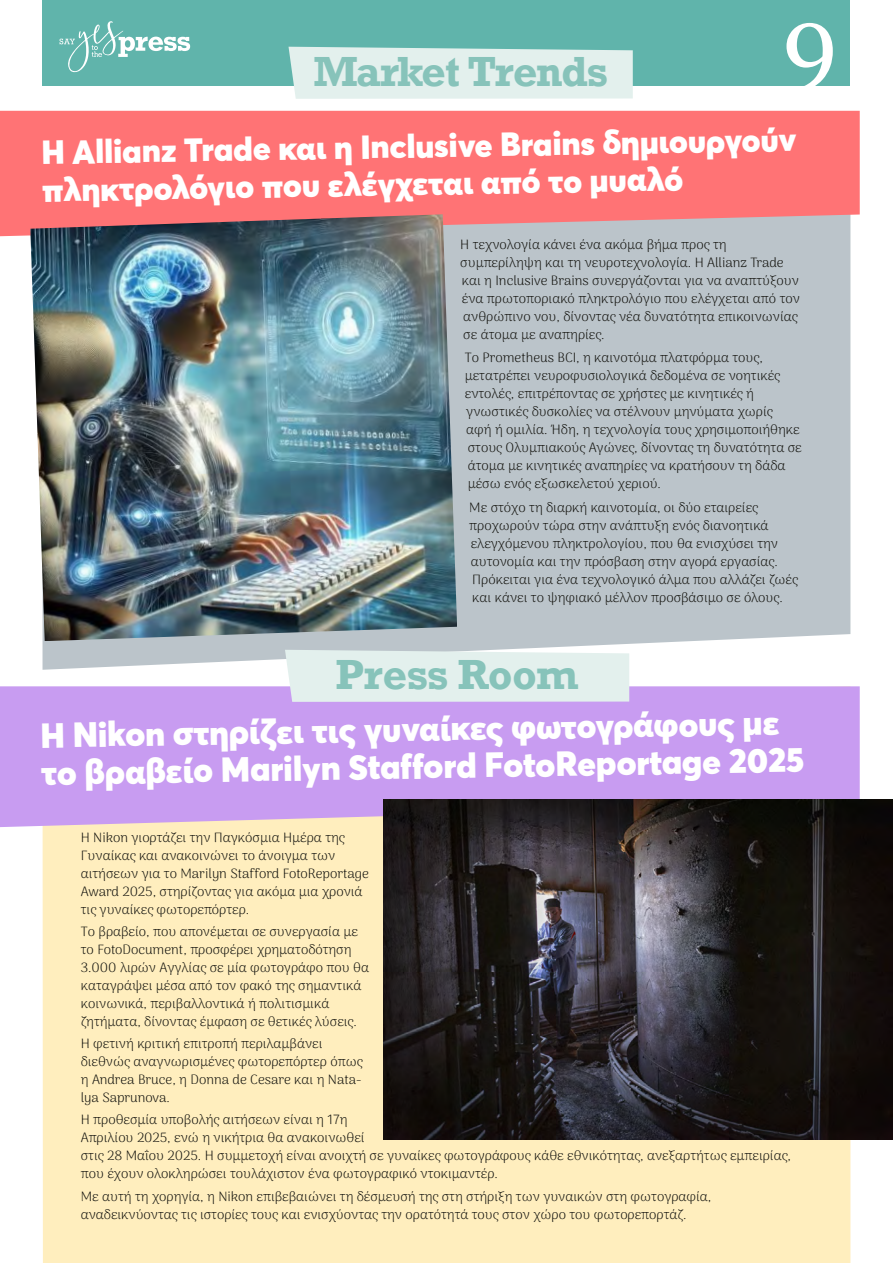
<style>
.page{position:relative;width:893px;height:1263px;background:#fff}
.page>*{position:absolute;margin:0;border:0;box-sizing:border-box;transform-origin:0 0}
.t1{font:97.5px "Georgia";color:#fff}
.t2{font:700 39.6px "Rockwell";letter-spacing:-.02em;color:#87c3ba}
.t3{font:700 39.6px "Rockwell";color:#87c3ba}
.t4{font:900 34.5px/37.5px "Averta";color:#fff}
.t5{font:900 33px/37.5px "Averta";color:#fff}
.t6{font:100 13.5px/18px "Arima";color:#12120d}
</style>
<div class="page">
<div style="left:43px;top:0;width:807px;height:85px;background:#60b4ab"></div>
<svg style="left:60px;top:21px;width:130px;height:51px"></svg>
<div style="left:43px;top:827px;width:807px;height:436px;background:#ffeebe"></div>
<div style="left:43px;top:236px;width:807px;height:434px;background:#bbc4ca"></div>
<div style="left:0;top:111px;width:860px;height:125px;background:#ff7375"></div>
<div style="left:0;top:686px;width:860px;height:141px;background:#c89cf1"></div>
<div style="left:285px;top:650px;width:344px;height:52px;background:#e3f0ed"></div>
<div style="left:288px;top:47px;width:345px;height:52px;background:#e3f0ed"></div>
<img style="left:30px;top:214px;width:427px;height:427px">
<img style="left:384px;top:799px;width:509px;height:340px">
<h2 class="t2" style="left:313px;top:46px;width:296px">Market Trends</h2>
<h1 class="t1" style="left:782px;top:-29px;width:57px">9</h1>
<h3 class="t5" style="left:41px;top:133px;width:757px;rotate:-1deg">Η Allianz Trade και η Inclusive Brains δημιουργούν πληκτρολόγιο που ελέγχεται από το μυαλό</h3>
<p class="t6" style="left:460px;top:235px;width:341px">Η τεχνολογία κάνει ένα ακόμα βήμα προς τη συμπερίληψη και τη νευροτεχνολογία. Η Allianz Trade και η Inclusive Brains συνεργάζονται για να αναπτύξουν ένα πρωτοποριακό πληκτρολόγιο που ελέγχεται από τον ανθρώπινο νου, δίνοντας νέα δυνατότητα επικοινωνίας σε άτομα με αναπηρίες.</p>
<p class="t6" style="left:465px;top:349px;width:338px">Το Prometheus BCI, η καινοτόμα πλατφόρμα τους, μετατρέπει νευροφυσιολογικά δεδομένα σε νοητικές εντολές, επιτρέποντας σε χρήστες με κινητικές ή γνωστικές δυσκολίες να στέλνουν μηνύματα χωρίς<br>αφή ή ομιλία. Ήδη, η τεχνολογία τους χρησιμοποιήθηκε στους Ολυμπιακούς Αγώνες, δίνοντας τη δυνατότητα σε άτομα με κινητικές αναπηρίες να κρατήσουν τη δάδα μέσω ενός εξωσκελετού χεριού.</p>
<p class="t6" style="left:469px;top:498px;width:330px">Με στόχο τη διαρκή καινοτομία, οι δύο εταιρείες προχωρούν τώρα στην ανάπτυξη ενός διανοητικά ελεγχόμενου πληκτρολογίου, που θα ενισχύσει την αυτονομία και την πρόσβαση στην αγορά εργασίας.<br>Πρόκειται για ένα τεχνολογικό άλμα που αλλάζει ζωές και κάνει το ψηφιακό μέλλον προσβάσιμο σε όλους.</p>
<h2 class="t3" style="left:335px;top:649px;width:245px">Press Room</h2>
<h3 class="t4" style="left:40px;top:716px;width:765px;rotate:-1deg">Η Nikon στηρίζει τις γυναίκες φωτογράφους με το βραβείο Marilyn Stafford FotoReportage 2025</h3>
<p class="t6" style="left:81px;top:828px;width:290px">Η Nikon γιορτάζει την Παγκόσμια Ημέρα της Γυναίκας και ανακοινώνει το άνοιγμα των αιτήσεων για το Marilyn Stafford FotoReportage Award 2025, στηρίζοντας για ακόμα μια χρονιά τις γυναίκες φωτορεπόρτερ.</p>
<p class="t6" style="left:81px;top:922px;width:290px">Το βραβείο, που απονέμεται σε συνεργασία με το FotoDocument, προσφέρει χρηματοδότηση 3.000 λιρών Αγγλίας σε μία φωτογράφο που θα καταγράψει μέσα από τον φακό της σημαντικά κοινωνικά, περιβαλλοντικά ή πολιτισμικά ζητήματα, δίνοντας έμφαση σε θετικές λύσεις.</p>
<p class="t6" style="left:81px;top:1034px;width:283px">Η φετινή κριτική επιτροπή περιλαμβάνει διεθνώς αναγνωρισμένες φωτορεπόρτερ όπως η Andrea Bruce, η Donna de Cesare και η Nata&shy;lya Saprunova.</p>
<p class="t6" style="left:81px;top:1111px;width:712px">Η προθεσμία υποβολής αιτήσεων είναι η 17η<br>Απριλίου 2025, ενώ η νικήτρια θα ανακοινωθεί<br>στις 28 Μαΐου 2025. Η συμμετοχή είναι ανοιχτή σε γυναίκες φωτογράφους κάθε εθνικότητας, ανεξαρτήτως εμπειρίας, που έχουν ολοκληρώσει τουλάχιστον ένα φωτογραφικό ντοκιμαντέρ.</p>
<p class="t6" style="left:81px;top:1187px;width:632px">Με αυτή τη χορηγία, η Nikon επιβεβαιώνει τη δέσμευσή της στη στήριξη των γυναικών στη φωτογραφία, αναδεικνύοντας τις ιστορίες τους και ενισχύοντας την ορατότητά τους στον χώρο του φωτορεπορτάζ.</p>
</div>
